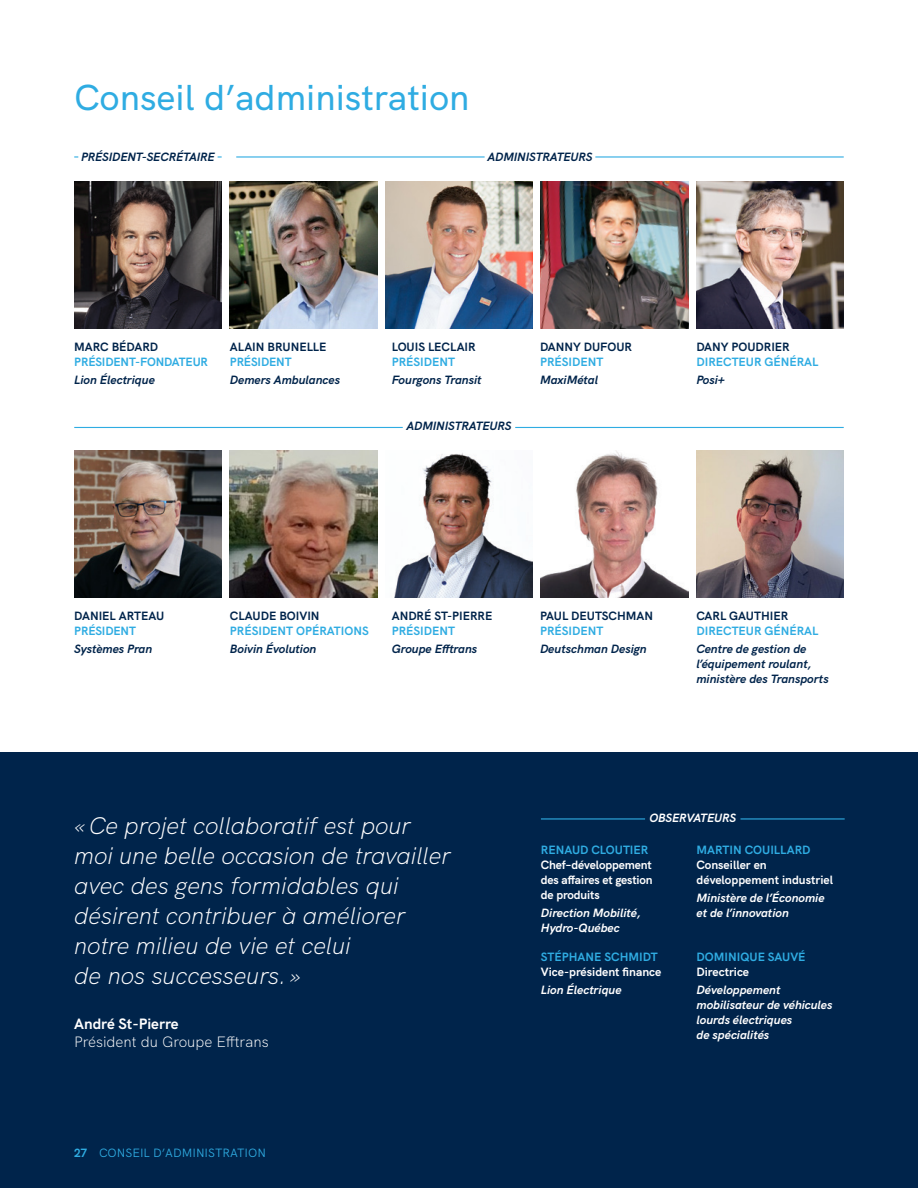
<style>
.page{position:relative;width:918px;height:1188px;background:#fff}
.page>*{position:absolute;margin:0;border:0;box-sizing:border-box;transform-origin:0 0}
.Titre_petit{font:500 36px "HK Grotesk";color:#2face2}
.Texte_noir{font:italic 300 24px/30px "HK Grotesk";color:#fff}
.Texte_noir-2{font:300 15px/18px "HK Grotesk";color:#fff}
.Texte_noir-3{font:italic 700 12px/15px "HK Grotesk";color:#00244b}
.Sous-titre_bleu{font:700 12px/15px "HK Grotesk";color:#fff}
.Texte_noir-4{font:italic 700 12px/15px "HK Grotesk";color:#fff}
.Sous-titre_bleu-2{font:700 12px/15px "HK Grotesk";color:#2face2}
.Sous-titre_bleu-3{font:700 12px/15px "HK Grotesk";color:#00244b}
.Sous-titre_bleu-4{font:italic 700 12px "HK Grotesk";letter-spacing:-.01em;color:#00244b}
.Sous-titre_bleu-5{font:12px "HK Grotesk";color:#2face2}
.Sous-titre_bleu-6{font:italic 700 12px "HK Grotesk";letter-spacing:-.01em;color:#fff}
.s1{color:#00244b}
.s2{color:#2face2}
.s3{font-weight:700}
.s4{color:#fff}
</style>
<div class="page">
<div style="left:0;top:752px;width:918px;height:436px;background:#00244b"></div>
<img style="left:541px;top:181px;width:147px;height:148px">
<img style="left:385px;top:181px;width:148px;height:148px">
<img style="left:230px;top:181px;width:147px;height:148px">
<img style="left:230px;top:450px;width:147px;height:148px">
<hr style="left:236px;top:156px;width:249px;height:2px;background:#2face2">
<hr style="left:74px;top:427px;width:329px;height:1px;background:#2face2">
<hr style="left:541px;top:818px;width:104px;height:2px;background:#2face2">
<hr style="left:595px;top:156px;width:249px;height:2px;background:#2face2">
<hr style="left:515px;top:427px;width:329px;height:1px;background:#2face2">
<hr style="left:740px;top:818px;width:105px;height:2px;background:#2face2">
<img style="left:696px;top:181px;width:148px;height:148px">
<img style="left:696px;top:450px;width:148px;height:148px">
<img style="left:74px;top:181px;width:148px;height:148px">
<img style="left:74px;top:450px;width:148px;height:148px">
<img style="left:394px;top:453px;width:139px;height:145px">
<img style="left:541px;top:450px;width:147px;height:148px">
<p class="Titre_petit" style="left:74px;top:70px;width:397px">Conseil d’administration</p>
<p class="Sous-titre_bleu-4" style="left:81px;top:148px;width:135px">PRÉSIDENT-SECRÉTAIRE</p>
<p class="Sous-titre_bleu-4" style="left:488px;top:148px;width:106px">ADMINISTRATEURS</p>
<p class="Sous-titre_bleu-2" style="left:74px;top:339px;width:135px"><span class="s1">MARC BÉDARD<br></span>PRÉSIDENT-FONDATEUR</p>
<p class="Texte_noir-3" style="left:74px;top:372px;width:82px">Lion Électrique</p>
<p class="Sous-titre_bleu-3" style="left:230px;top:339px;width:98px">ALAIN BRUNELLE<br><span class="s2">PRÉSIDENT</span></p>
<p class="Texte_noir-3" style="left:230px;top:372px;width:112px">Demers Ambulances</p>
<p class="Sous-titre_bleu-3" style="left:392px;top:339px;width:85px">LOUIS LECLAIR<br><span class="s2">PRÉSIDENT</span></p>
<p class="Texte_noir-3" style="left:392px;top:372px;width:91px">Fourgons Transit</p>
<p class="Sous-titre_bleu-4" style="left:407px;top:417px;width:106px">ADMINISTRATEURS</p>
<p class="Sous-titre_bleu-3" style="left:540px;top:339px;width:94px">DANNY DUFOUR<br><span class="s2">PRÉSIDENT</span></p>
<p class="Texte_noir-3" style="left:540px;top:372px;width:60px">MaxiMétal</p>
<p class="Sous-titre_bleu-2" style="left:696px;top:339px;width:123px"><span class="s1">DANY POUDRIER<br></span>DIRECTEUR GÉNÉRAL</p>
<p class="Texte_noir-3" style="left:696px;top:372px;width:30px">Posi+</p>
<p class="Sous-titre_bleu-3" style="left:74px;top:608px;width:92px">DANIEL ARTEAU<br><span class="s2">PRÉSIDENT</span></p>
<p class="Texte_noir-3" style="left:74px;top:641px;width:80px">Systèmes Pran</p>
<p class="Sous-titre_bleu-2" style="left:230px;top:608px;width:140px"><span class="s1">CLAUDE BOIVIN<br></span>PRÉSIDENT OPÉRATIONS</p>
<p class="Texte_noir-3" style="left:230px;top:641px;width:88px">Boivin Évolution</p>
<p class="Sous-titre_bleu-3" style="left:392px;top:608px;width:102px">ANDRÉ ST-PIERRE<br><span class="s2">PRÉSIDENT</span></p>
<p class="Texte_noir-3" style="left:392px;top:641px;width:87px">Groupe Efftrans</p>
<p class="Sous-titre_bleu-3" style="left:540px;top:608px;width:115px">PAUL DEUTSCHMAN<br><span class="s2">PRÉSIDENT</span></p>
<p class="Texte_noir-3" style="left:540px;top:641px;width:108px">Deutschman Design</p>
<p class="Sous-titre_bleu-2" style="left:696px;top:608px;width:123px"><span class="s1">CARL GAUTHIER<br></span>DIRECTEUR GÉNÉRAL</p>
<p class="Texte_noir-3" style="left:696px;top:641px;width:134px">Centre de gestion de l’équipement roulant, ministère des Transports</p>
<p class="Texte_noir" style="left:74px;top:808px;width:378px">«Ce projet collaboratif est pour moi une belle occasion de travailler avec des gens formidables qui désirent contribuer à améliorer notre milieu de vie et celui<br>de nos successeurs. »</p>
<p class="Texte_noir-2" style="left:74px;top:1013px;width:196px"><span class="s3">André St-Pierre<br></span>Président du Groupe Efftrans</p>
<p class="Sous-titre_bleu-5" style="left:74px;top:1143px;width:193px"><span class="s3">27</span> CONSEIL D’ADMINISTRATION</p>
<p class="Sous-titre_bleu-6" style="left:650px;top:808px;width:88px">OBSERVATEURS</p>
<p class="Sous-titre_bleu" style="left:541px;top:841px;width:113px"><span class="s2">RENAUD CLOUTIER<br></span>Chef–développement des affaires et gestion de produits</p>
<p class="Texte_noir-4" style="left:541px;top:904px;width:101px">Direction Mobilité,<br>Hydro-Québec</p>
<p class="Sous-titre_bleu" style="left:541px;top:948px;width:122px"><span class="s2">STÉPHANE SCHMIDT<br></span>Vice-président finance</p>
<p class="Texte_noir-4" style="left:541px;top:982px;width:82px">Lion Électrique</p>
<p class="Sous-titre_bleu" style="left:697px;top:841px;width:138px"><span class="s2">MARTIN COUILLARD<br></span>Conseiller en développement industriel</p>
<p class="Texte_noir-4" style="left:697px;top:889px;width:130px">Ministère de l’Économie et de l’innovation</p>
<p class="Sous-titre_bleu-2" style="left:697px;top:948px;width:111px">DOMINIQUE SAUVÉ<br><span class="s4">Directrice</span></p>
<p class="Texte_noir-4" style="left:697px;top:982px;width:137px">Développement mobilisateur de véhicules lourds électriques<br>de spécialités</p>
</div>
